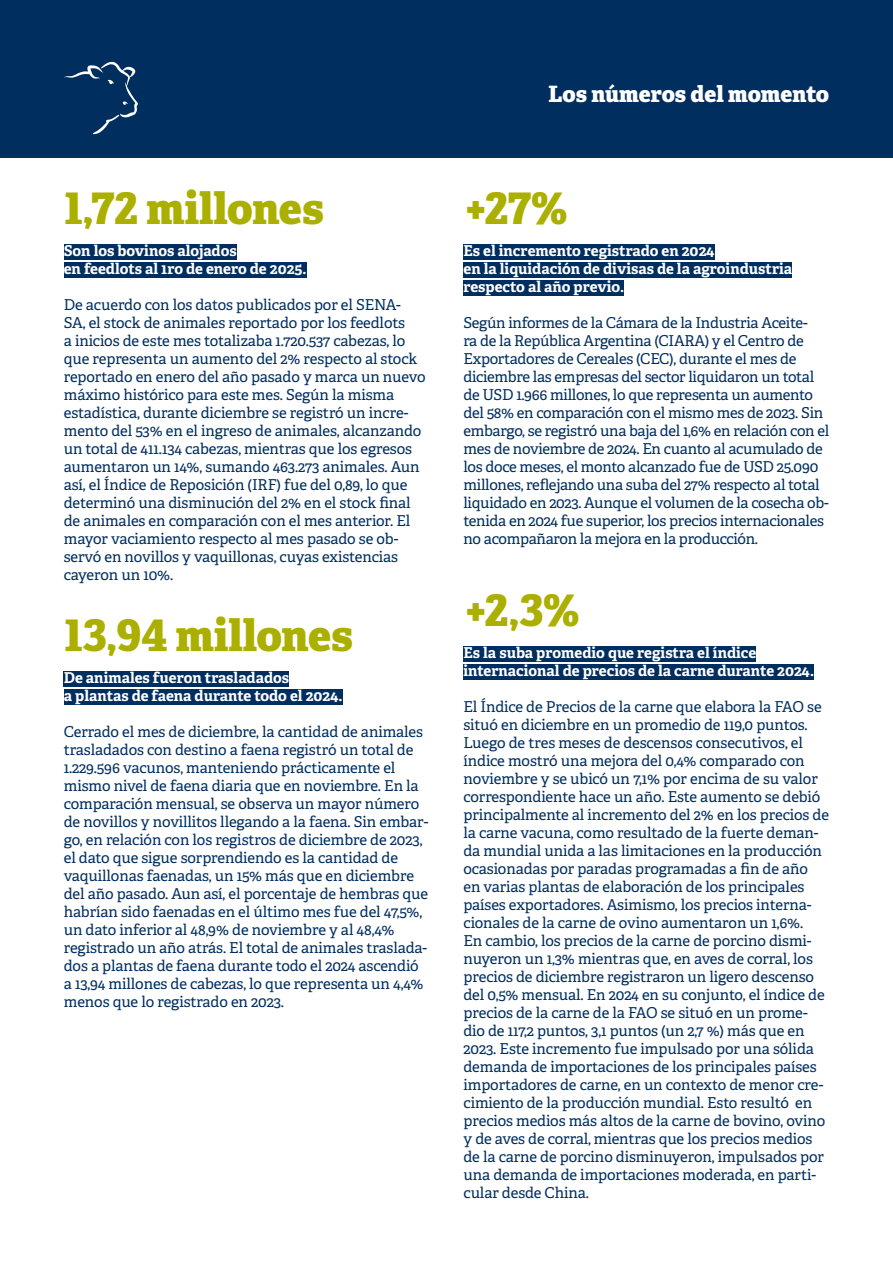
<style>
.page{position:relative;width:893px;height:1263px;background:#fff}
.page>*{position:absolute;margin:0;border:0;box-sizing:border-box;transform-origin:0 0}
.t1{font:800 43.5px "Adelle";letter-spacing:-.005em;color:#abb000}
.t2{font:800 22.5px "Adelle";letter-spacing:-.005em;color:#fff}
.t3{font:15px/18px "Adelle";letter-spacing:-.005em;color:#002e5f}
.t4{font:700 15px/18px "Adelle";color:#fff}
</style>
<div class="page">
<div style="left:0;top:0;width:893px;height:157px;background:#002e5f"></div>
<svg style="left:64px;top:62px;width:74px;height:73px"></svg>
<div style="left:64px;top:245px;width:173px;height:15px;background:#002e5f"></div>
<div style="left:64px;top:263px;width:243px;height:15px;background:#002e5f"></div>
<div style="left:64px;top:671px;width:225px;height:15px;background:#002e5f"></div>
<div style="left:64px;top:689px;width:278px;height:15px;background:#002e5f"></div>
<div style="left:463px;top:245px;width:252px;height:15px;background:#002e5f"></div>
<div style="left:463px;top:263px;width:329px;height:15px;background:#002e5f"></div>
<div style="left:463px;top:281px;width:161px;height:15px;background:#002e5f"></div>
<div style="left:463px;top:646px;width:293px;height:15px;background:#002e5f"></div>
<div style="left:463px;top:664px;width:351px;height:15px;background:#002e5f"></div>
<h1 class="t1" style="left:64px;top:180px;width:262px">1,72 millones</h1>
<p class="t4" style="left:64px;top:242px;width:244px">Son los bovinos alojados<br>en feedlots al 1ro de enero de 2025.</p>
<p class="t3" style="left:64px;top:296px;width:363px">De acuerdo con los datos publicados por el SENA-SA, el stock de animales reportado por los feedlots<br>a inicios de este mes totalizaba 1.720.537 cabezas, lo que representa un aumento del 2% respecto al stock reportado en enero del año pasado y marca un nuevo máximo histórico para este mes. Según la misma estadística, durante diciembre se registró un incre&shy;mento del 53% en el ingreso de animales, alcanzando un total de 411.134 cabezas, mientras que los egresos aumentaron un 14%, sumando 463.273 animales. Aun así, el Índice de Reposición (IRF) fue del 0,89, lo que determinó una disminución del 2% en el stock final de animales en comparación con el mes anterior. El mayor vaciamiento respecto al mes pasado se ob&shy;servó en novillos y vaquillonas, cuyas existencias cayeron un 10%.</p>
<h1 class="t1" style="left:64px;top:607px;width:291px">13,94 millones</h1>
<p class="t4" style="left:64px;top:668px;width:280px">De animales fueron trasladados<br>a plantas de faena durante todo el 2024.</p>
<p class="t3" style="left:64px;top:723px;width:366px">Cerrado el mes de diciembre, la cantidad de animales trasladados con destino a faena registró un total de 1.229.596 vacunos, manteniendo prácticamente el mismo nivel de faena diaria que en noviembre. En la comparación mensual, se observa un mayor número de novillos y novillitos llegando a la faena. Sin embar&shy;go, en relación con los registros de diciembre de 2023, el dato que sigue sorprendiendo es la cantidad de vaquillonas faenadas, un 15% más que en diciembre del año pasado. Aun así, el porcentaje de hembras que habrían sido faenadas en el último mes fue del 47,5%, un dato inferior al 48,9% de noviembre y al 48,4% registrado un año atrás. El total de animales traslada&shy;dos a plantas de faena durante todo el 2024 ascendió a 13,94 millones de cabezas, lo que representa un 4,4% menos que lo registrado en 2023.</p>
<h2 class="t2" style="left:548px;top:80px;width:282px">Los números del momento</h2>
<h1 class="t1" style="left:463px;top:180px;width:106px">+27%</h1>
<p class="t4" style="left:463px;top:242px;width:330px">Es el incremento registrado en 2024<br>en la liquidación de divisas de la agroindustria respecto al año previo.</p>
<p class="t3" style="left:463px;top:314px;width:367px">Según informes de la Cámara de la Industria Aceite-<br>ra de la República Argentina (CIARA) y el Centro de Exportadores de Cereales (CEC), durante el mes de diciembre las empresas del sector liquidaron un total de USD 1.966 millones, lo que representa un aumento del 58% en comparación con el mismo mes de 2023. Sin embargo, se registró una baja del 1,6% en relación con el mes de noviembre de 2024. En cuanto al acumulado de los doce meses, el monto alcanzado fue de USD 25.090 millones, reflejando una suba del 27% respecto al total liquidado en 2023. Aunque el volumen de la cosecha ob&shy;tenida en 2024 fue superior, los precios internacionales no acompañaron la mejora en la producción.</p>
<h1 class="t1" style="left:463px;top:582px;width:118px">+2,3%</h1>
<p class="t4" style="left:463px;top:644px;width:352px">Es la suba promedio que registra el índice internacional de precios de la carne durante 2024.</p>
<p class="t3" style="left:463px;top:698px;width:367px">El Índice de Precios de la carne que elabora la FAO se situó en diciembre en un promedio de 119,0 puntos.<br>Luego de tres meses de descensos consecutivos, el índice mostró una mejora del 0,4% comparado con noviembre y se ubicó un 7,1% por encima de su valor correspondiente hace un año. Este aumento se debió principalmente al incremento del 2% en los precios de la carne vacuna, como resultado de la fuerte deman&shy;da mundial unida a las limitaciones en la producción ocasionadas por paradas programadas a fin de año<br>en varias plantas de elaboración de los principales países exportadores. Asimismo, los precios interna&shy;cionales de la carne de ovino aumentaron un 1,6%.<br>En cambio, los precios de la carne de porcino dismi&shy;nuyeron un 1,3% mientras que, en aves de corral, los precios de diciembre registraron un ligero descenso del 0,5% mensual. En 2024 en su conjunto, el índice de precios de la carne de la FAO se situó en un prome&shy;dio de 117,2 puntos, 3,1 puntos (un 2,7 %) más que en 2023. Este incremento fue impulsado por una sólida demanda de importaciones de los principales países importadores de carne, en un contexto de menor cre&shy;cimiento de la producción mundial. Esto resultó en precios medios más altos de la carne de bovino, ovino y de aves de corral, mientras que los precios medios de la carne de porcino disminuyeron, impulsados por una demanda de importaciones moderada, en parti&shy;cular desde China.</p>
</div>
